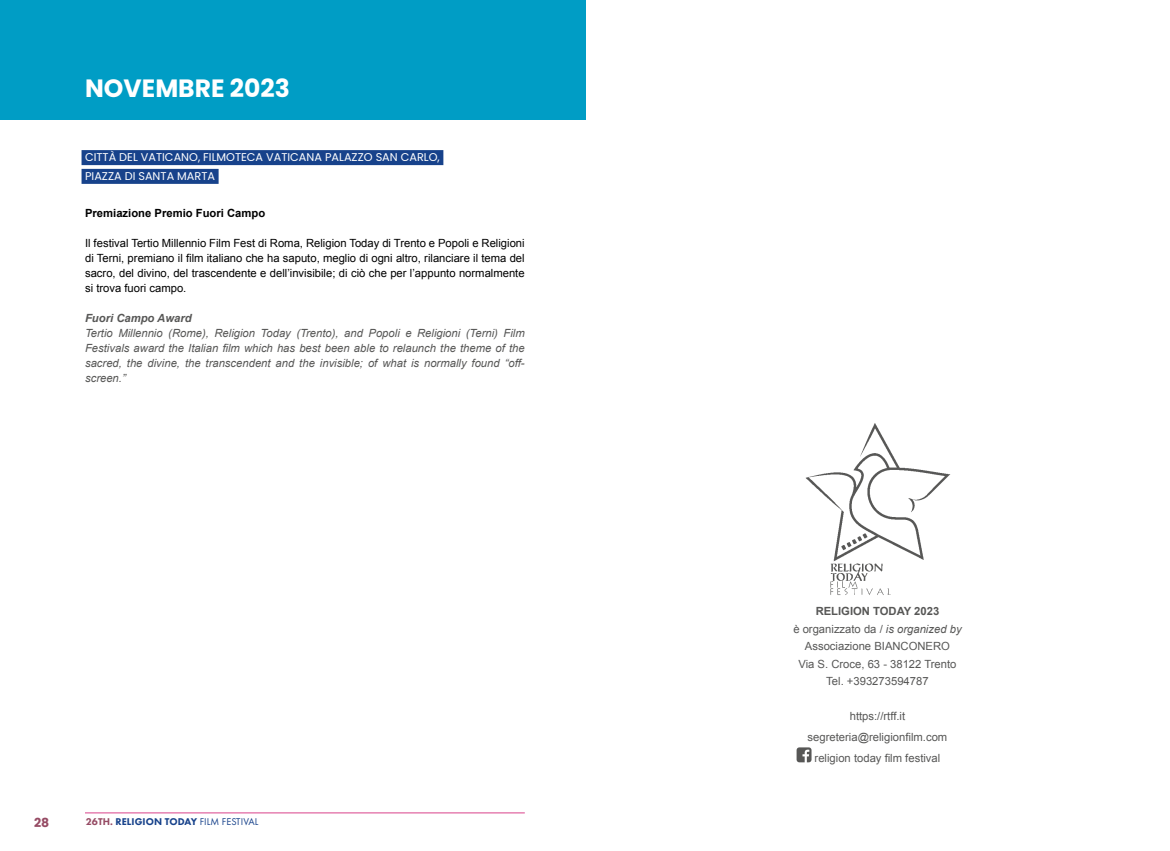
<style>
.page{position:relative;width:1170px;height:851px;background:#fff}
.page>*{position:absolute;margin:0;border:0;box-sizing:border-box;transform-origin:0 0}
.t1{font:700 25px "Poppins";color:#fff}
.t2{font:700 12.5px "Poppins";color:#964b64}
.t3{font:11.25px/15px "Arial";color:#000;text-align:justify}
.t4{font:italic 11.25px/15px "Arial";color:#575756;text-align:justify}
.t5{font:11.25px/17.5px "Arial";color:#575756;text-align:center}
.t6{font:11.25px/18.8px "Poppins";color:#fff}
.t7{font:700 11.25px "Arial";color:#000}
.t8{font:italic 700 11.25px "Arial";color:#575756}
.t9{font:800 10.12px "Futura PT";letter-spacing:.01em;color:#17428b}
.s1{color:#964b64}
.s2{font-weight:400}
.s3{font-weight:700}
.s4{font-style:italic}
</style>
<div class="page">
<hr style="left:85px;top:812px;width:439px;height:1px;background:#e167a2">
<div style="left:0;top:0;width:585px;height:119px;background:#009dc5"></div>
<div style="left:81px;top:150px;width:362px;height:15px;background:#17428b"></div>
<div style="left:81px;top:169px;width:137px;height:15px;background:#17428b"></div>
<img style="left:805px;top:423px;width:146px;height:172px">
<svg style="left:796px;top:747px;width:15px;height:15px"></svg>
<h1 class="t1" style="left:85px;top:73px;width:206px">NOVEMBRE 2023</h1>
<p class="t6" style="left:85px;top:147px;width:356px">CITTÀ DEL VATICANO, FILMOTECA VATICANA PALAZZO SAN CARLO,<br>PIAZZA DI SANTA MARTA</p>
<p class="t7" style="left:85px;top:205px;width:182px">Premiazione Premio Fuori Campo</p>
<p class="t3" style="left:85px;top:235px;width:441px">Il festival Tertio Millennio Film Fest di Roma, Religion Today di Trento e Popoli e Religioni di Terni, premiano il film italiano che ha saputo, meglio di ogni altro, rilanciare il tema del sacro, del divino, del trascendente e dell’invisibile; di ciò che per l’appunto normalmente si trova fuori campo.</p>
<p class="t8" style="left:85px;top:310px;width:108px">Fuori Campo Award</p>
<p class="t4" style="left:85px;top:325px;width:441px">Tertio Millennio (Rome), Religion Today (Trento), and Popoli e Religioni (Terni) Film Festivals award the Italian film which has best been able to relaunch the theme of the sacred, the divine, the transcendent and the invisible; of what is normally found “off&shy;screen.”</p>
<p class="t2" style="left:34px;top:815px;width:17px">28</p>
<p class="t9" style="left:86px;top:814px;width:174px"><span class="s1">26TH.</span> RELIGION TODAY <span class="s2">FILM FESTIVAL</span></p>
<p class="t5" style="left:793px;top:602px;width:170px"><span class="s3">RELIGION TODAY 2023<br></span>è organizzato da / <span class="s4">is organized by<br></span>Associazione BIANCONERO<br>Via S. Croce, 63 - 38122 Trento<br>Tel. +393273594787</p>
<p class="t5" style="left:807px;top:705px;width:141px;line-height:21px">https://rtff.it segreteria@religionfilm.com religion today film festival</p>
</div>
